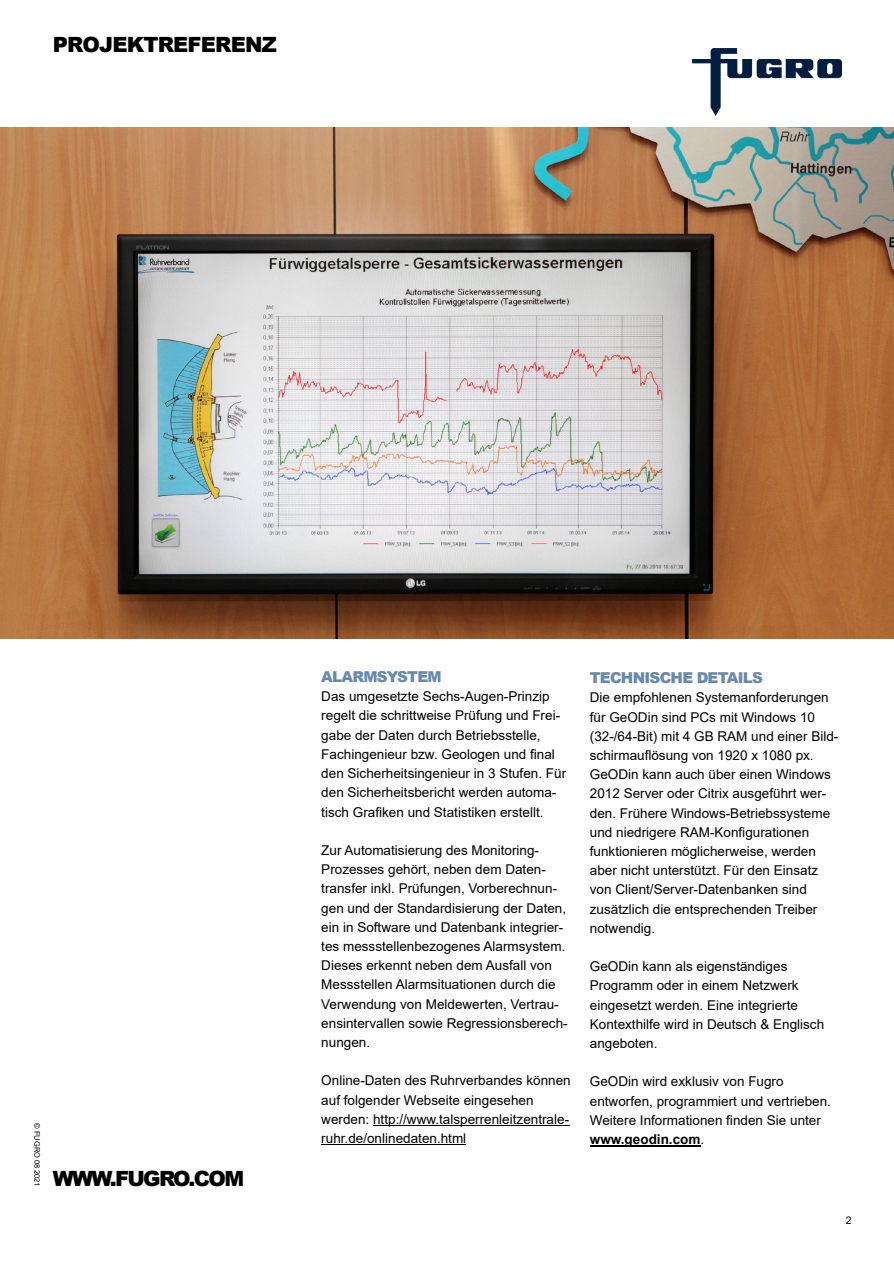
<style>
.page{position:relative;width:894px;height:1263px;background:#fff}
.page>*{position:absolute;margin:0;border:0;box-sizing:border-box;transform-origin:0 0}
.t1{font:900 21px "Arial";letter-spacing:-.04em;color:#000}
.t2{font:900 21px "Arial";letter-spacing:-.08em;color:#000}
.t3{font:900 15px "Arial";letter-spacing:-.05em;color:#6788b1}
.t4{font:13.5px/19.2px "Arial";color:#000}
.t5{font:10.5px "Arial";color:#000}
.t6{font:7.5px "Arial";letter-spacing:-.01em;color:#000}
.s1{font-weight:700}
</style>
<div class="page">
<img style="left:0;top:127px;width:893px;height:511px">
<img style="left:692px;top:49px;width:148px;height:66px">
<hr style="left:373px;top:1125px;width:196px;height:1px;background:#000">
<hr style="left:321px;top:1144px;width:145px;height:1px;background:#000">
<hr style="left:589px;top:1145px;width:111px;height:2px;background:#000">
<h1 class="t1" style="left:53px;top:37px;width:225px">PROJEKTREFERENZ</h1>
<p class="t6" style="left:40px;top:1123px;width:64px;rotate:90deg">© FUGRO 08 2021</p>
<h1 class="t2" style="left:53px;top:1171px;width:193px">WWW.FUGRO.COM</h1>
<p class="t3" style="left:321px;top:671px;width:122px">ALARMSYSTEM</p>
<p class="t4" style="left:321px;top:688px;width:246px">Das umgesetzte Sechs-Augen-Prinzip regelt die schrittweise Prüfung und Frei&shy;gabe der Daten durch Betriebsstelle, Fachingenieur bzw. Geologen und final den Sicherheitsingenieur in 3 Stufen. Für den Sicherheitsbericht werden automa&shy;tisch Grafiken und Statistiken erstellt.</p>
<p class="t4" style="left:321px;top:842px;width:248px">Zur Automatisierung des Monitoring-Prozesses gehört, neben dem Daten&shy;transfer inkl. Prüfungen, Vorberechnun&shy;gen und der Standardisierung der Daten, ein in Software und Datenbank integrier&shy;tes messstellenbezogenes Alarmsystem.<br>Dieses erkennt neben dem Ausfall von Messstellen Alarmsituationen durch die Verwendung von Meldewerten, Vertrau&shy;ensintervallen sowie Regressionsberech&shy;nungen.</p>
<p class="t4" style="left:321px;top:1072px;width:251px">Online-Daten des Ruhrverbandes können auf folgender Webseite eingesehen werden: http://www.talsperrenleitzentrale&shy;ruhr.de/onlinedaten.html</p>
<p class="t3" style="left:589px;top:672px;width:174px">TECHNISCHE DETAILS</p>
<p class="t4" style="left:589px;top:689px;width:250px">Die empfohlenen Systemanforderungen für GeODin sind PCs mit Windows 10 (32-/64-Bit) mit 4 GB RAM und einer Bild&shy;schirmauflösung von 1920 x 1080 px.<br>GeODin kann auch über einen Windows 2012 Server oder Citrix ausgeführt wer&shy;den. Frühere Windows-Betriebssysteme und niedrigere RAM-Konfigurationen funktionieren möglicherweise, werden aber nicht unterstützt. Für den Einsatz von Client/Server-Datenbanken sind zusätzlich die entsprechenden Treiber notwendig.</p>
<p class="t4" style="left:589px;top:958px;width:236px">GeODin kann als eigenständiges<br>Programm oder in einem Netzwerk eingesetzt werden. Eine integrierte<br>Kontexthilfe wird in Deutsch &amp; Englisch angeboten.</p>
<p class="t4" style="left:589px;top:1073px;width:242px">GeODin wird exklusiv von Fugro entworfen, programmiert und vertrieben.<br>Weitere Informationen finden Sie unter <span class="s1">www.geodin.com</span>.</p>
<p class="t5" style="left:845px;top:1216px;width:7px">2</p>
</div>
